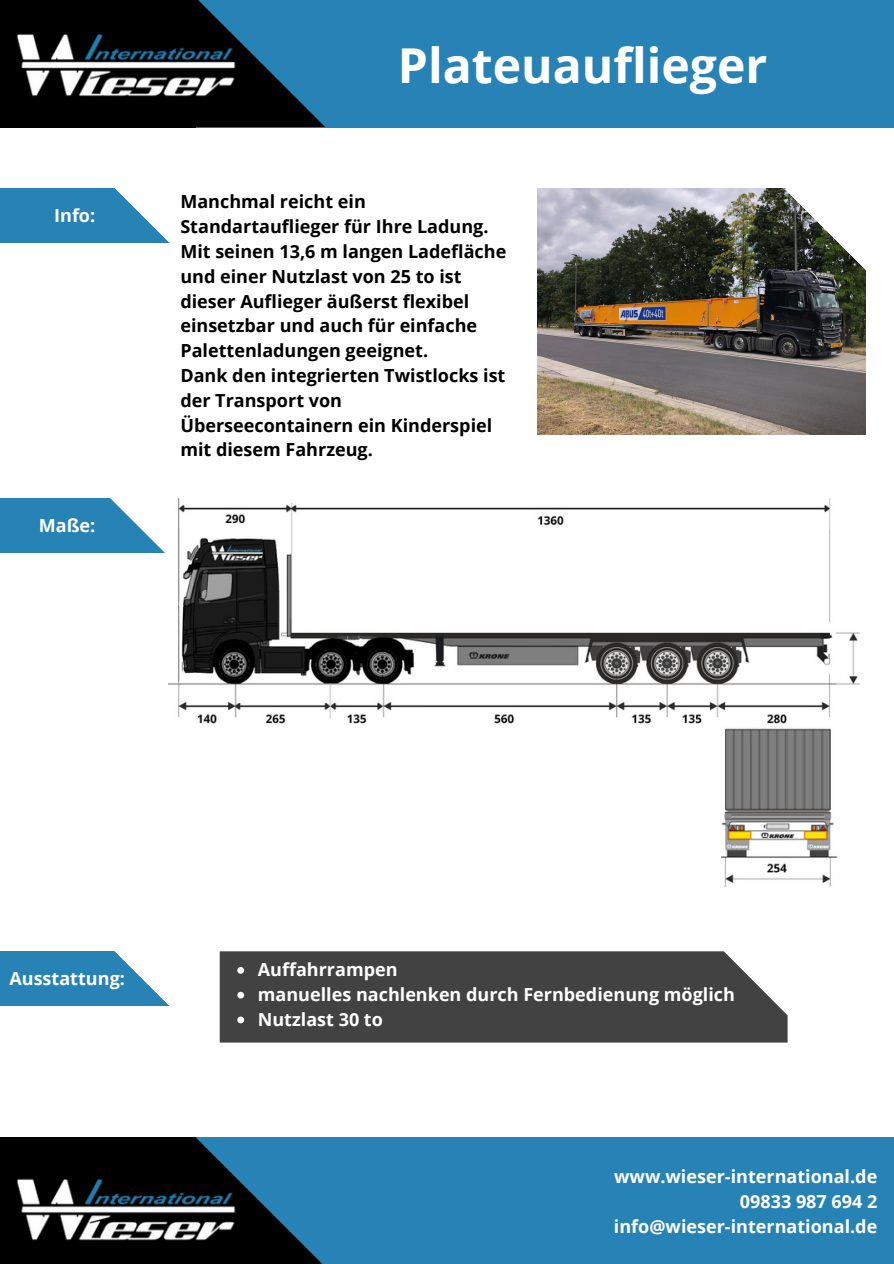
<style>
.page{position:relative;width:894px;height:1264px;background:#fff}
.page>*{position:absolute;margin:0;border:0;box-sizing:border-box;transform-origin:0 0}
.t1{font:700 48.15px "Open Sans";color:#fff}
.t2{font:700 23.25px/31.5px "Open Sans";color:#fff}
.t3{font:700 18px/24.8px "Open Sans";color:#000}
.t4{font:700 18px/24.8px "Open Sans";color:#fff;text-align:right}
</style>
<div class="page">
<div style="left:0;top:0;width:893px;height:127px;background:#2783b5"></div>
<svg style="left:196px;top:0;width:129px;height:127px"></svg>
<div style="left:0;top:0;width:196px;height:127px;background:#000"></div>
<img style="left:16px;top:31px;width:226px;height:69px">
<div style="left:0;top:1137px;width:893px;height:126px;background:#2783b5"></div>
<svg style="left:196px;top:1138px;width:125px;height:125px"></svg>
<div style="left:0;top:1137px;width:196px;height:126px;background:#000"></div>
<img style="left:16px;top:1175px;width:226px;height:68px">
<div style="left:0;top:951px;width:194px;height:54px;background:#2783b5"></div>
<svg style="left:104px;top:951px;width:116px;height:68px"></svg>
<div style="left:0;top:498px;width:189px;height:54px;background:#2783b5"></div>
<svg style="left:100px;top:498px;width:68px;height:55px"></svg>
<div style="left:0;top:188px;width:194px;height:54px;background:#2783b5"></div>
<svg style="left:108px;top:188px;width:86px;height:55px"></svg>
<img style="left:168px;top:498px;width:691px;height:388px">
<div style="left:220px;top:951px;width:567px;height:91px;background:#424242"></div>
<img style="left:538px;top:188px;width:327px;height:246px">
<svg style="left:776px;top:188px;width:90px;height:106px"></svg>
<svg style="left:237px;top:967px;width:7px;height:6px"></svg>
<svg style="left:237px;top:991px;width:7px;height:7px"></svg>
<svg style="left:237px;top:1016px;width:7px;height:7px"></svg>
<p class="t4" style="left:54px;top:203px;width:43px">Info:</p>
<p class="t4" style="left:39px;top:512px;width:58px">Maße:</p>
<h1 class="t1" style="left:398px;top:32px;width:371px">Plateuauflieger</h1>
<p class="t3" style="left:180px;top:189px;width:327px">Manchmal reicht ein<br>Standartauflieger für Ihre Ladung.<br>Mit seinen 13,6 m langen Ladefläche und einer Nutzlast von 25 to ist dieser Auflieger äußerst flexibel einsetzbar und auch für einfache<br>Palettenladungen geeignet.<br>Dank den integrierten Twistlocks ist der Transport von<br>Überseecontainern ein Kinderspiel mit diesem Fahrzeug.</p>
<p class="t4" style="left:9px;top:965px;width:117px">Ausstattung:</p>
<p class="t4" style="left:258px;top:956px;width:478px;text-align:left">Auffahrrampen<br>manuelles nachlenken durch Fernbedienung möglich<br>Nutzlast 30 to</p>
<p class="t2" style="left:274px;top:978px;width:144px">Ausstattung<br>Ausstattung</p>
<p class="t4" style="left:613px;top:1163px;width:265px">www.wieser-international.de<br>09833 987 694 2 info@wieser-international.de</p>
</div>
